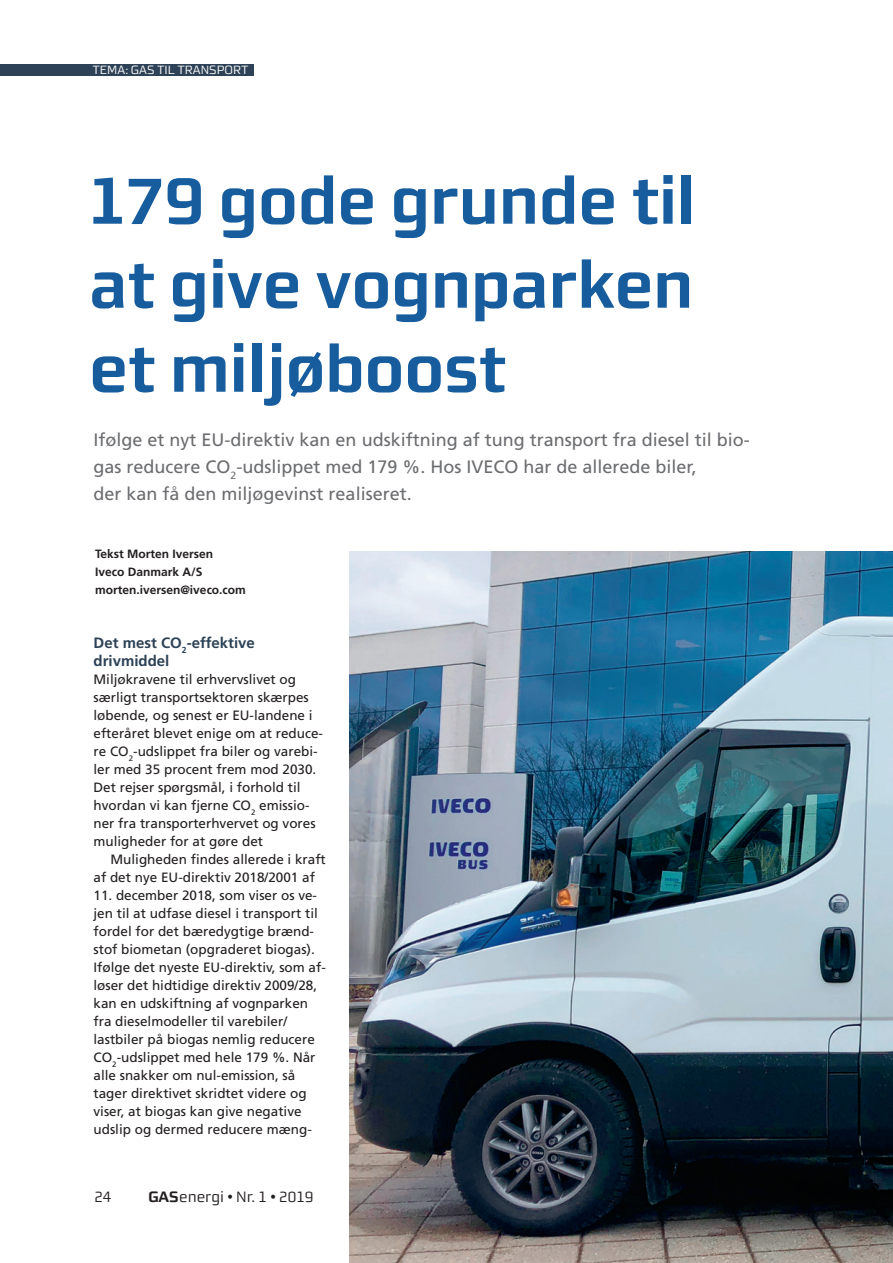
<style>
.page{position:relative;width:893px;height:1263px;background:#fff}
.page>*{position:absolute;margin:0;border:0;box-sizing:border-box;transform-origin:0 0}
.Rubrik_60{font:700 66px/84px "Morgan Sans";color:#175d9e;text-align:justify}
.Fakta_14{font:18px/27px "Frutiger LT";color:#6c6d70}
.mellemrubrik{font:700 15px/18px "Frutiger LT";color:#2d4256}
.t1{font:15px "Morgan Sans";color:#231f20}
._1__afsnit{font:13.5px/18px "Frutiger LT";color:#231f20}
.Brødtekst{font:13.5px/18px "Frutiger LT";color:#231f20}
.Byline{font:700 12px/18px "Frutiger LT";color:#231f20}
.t2{font:12px "Morgan Sans";color:#fff}
.s1{font-weight:700}
</style>
<div class="page">
<div style="left:0;top:64px;width:253px;height:12px;background:#2d4256"></div>
<img style="left:350px;top:551px;width:543px;height:712px">
<p class="t2" style="left:92px;top:63px;width:157px">TEMA: GAS TIL TRANSPORT</p>
<p class="Rubrik_60" style="left:89px;top:158px;width:607px">179 gode grunde til at give vognparken et miljøboost</p>
<p class="Fakta_14" style="left:94px;top:426px;width:658px">Ifølge et nyt EU-direktiv kan en udskiftning af tung transport fra diesel til bio&shy;gas reducere CO<sub>2</sub>-udslippet med 179 %. Hos IVECO har de allerede biler,<br>der kan få den miljøgevinst realiseret.</p>
<p class="Byline" style="left:95px;top:545px;width:152px">Tekst Morten Iversen<br>Iveco Danmark A/S morten.iversen@iveco.com</p>
<p class="mellemrubrik" style="left:94px;top:634px;width:163px">Det mest CO<sub>2</sub>-effektive drivmiddel</p>
<p class="_1__afsnit" style="left:94px;top:670px;width:231px">Miljøkravene til erhvervslivet og særligt transportsektoren skærpes løbende, og senest er EU-landene i efteråret blevet enige om at reduce&shy;re CO<sub>2</sub>-udslippet fra biler og varebi&shy;ler med 35 procent frem mod 2030.</p>
<p class="_1__afsnit" style="left:94px;top:778px;width:224px">Det rejser spørgsmål, i forhold til hvordan vi kan fjerne CO<sub>2</sub> emissio&shy;ner fra transporterhvervet og vores muligheder for at gøre det</p>
<p class="Brødtekst" style="left:94px;top:850px;width:234px;text-indent:17px">Muligheden findes allerede i kraft af det nye EU-direktiv 2018/2001 af</p>
<p class="Brødtekst" style="left:94px;top:886px;width:226px">11. december 2018, som viser os ve&shy;jen til at udfase diesel i transport til fordel for det bæredygtige brænd&shy;stof biometan (opgraderet biogas).</p>
<p class="_1__afsnit" style="left:94px;top:958px;width:234px">Ifølge det nyeste EU-direktiv, som af&shy;løser det hidtidige direktiv 2009/28, kan en udskiftning af vognparken fra dieselmodeller til varebiler/ lastbiler på biogas nemlig reducere CO<sub>2</sub>-udslippet med hele 179 %. Når alle snakker om nul-emission, så tager direktivet skridtet videre og viser, at biogas kan give negative udslip og dermed reducere mæng-</p>
<p class="t1" style="left:94px;top:1188px;width:19px">24</p>
<p class="t1" style="left:148px;top:1188px;width:167px"><span class="s1">GAS</span>energi • Nr. 1 • 2019</p>
</div>
